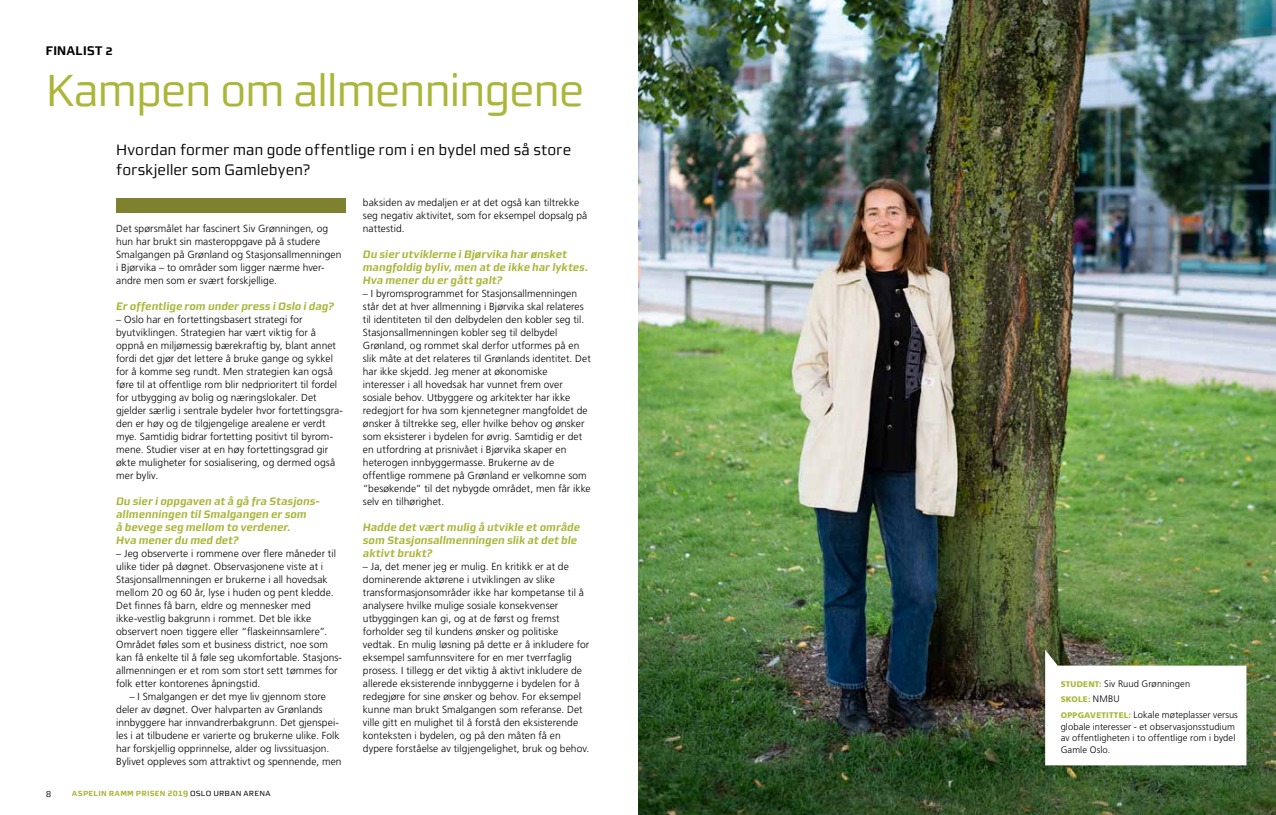
<style>
.page{position:relative;width:1276px;height:815px;background:#fff}
.page>*{position:absolute;margin:0;border:0;box-sizing:border-box;transform-origin:0 0}
.t1{font:45px "Morgan Sn Office";letter-spacing:-.035em;color:#abb639}
.t2{font:15px/20px "Morgan Sn Office";letter-spacing:-.005em;color:#000}
.t3{font:700 12.5px "Morgan Sn Office";letter-spacing:.015em;color:#000}
.t4{font:italic 700 10.88px/13px "Morgan Sn Office";letter-spacing:.01em;color:#abb639}
.t5{font:300 10.25px/13px "Frutiger";letter-spacing:.005em;color:#000}
.t6{font:300 9.38px/11.9px "Frutiger";letter-spacing:.01em;color:#000}
.t7{font:700 8.75px "Morgan Sn Expert";letter-spacing:.025em;color:#abb639}
.t8{font:8.75px "Morgan Sn Office";color:#000}
.t9{font:900 8.12px "Frutiger";letter-spacing:.025em;color:#abb639}
.s1{font-family:"Morgan Sn Caps";font-weight:400;color:#000}
.s2{font-weight:900;font-size:8.12px;color:#abb639}
.s3{font-weight:300;font-size:9.38px;color:#000}
</style>
<div class="page">
<img style="left:638px;top:0;width:638px;height:815px">
<div style="left:116px;top:198px;width:229px;height:15px;background:#7e812e"></div>
<svg style="left:1045px;top:650px;width:201px;height:115px"></svg>
<p class="t3" style="left:46px;top:44px;width:69px">FINALIST 2</p>
<h1 class="t1" style="left:46px;top:64px;width:540px">Kampen om allmenningene</h1>
<h2 class="t2" style="left:116px;top:140px;width:456px">Hvordan former man gode offentlige rom i en bydel med så store forskjeller som Gamlebyen?</h2>
<p class="t5" style="left:116px;top:222px;width:227px">Det spørsmålet har fascinert Siv Grønningen, og hun har brukt sin masteroppgave på å studere Smalgangen på Grønland og Stasjonsallmenningen i Bjørvika – to områder som ligger nærme hver&shy;andre men som er svært forskjellige.</p>
<p class="t4" style="left:116px;top:300px;width:219px">Er offentlige rom under press i Oslo i dag?</p>
<p class="t5" style="left:116px;top:313px;width:228px">– Oslo har en fortettingsbasert strategi for byutviklingen. Strategien har vært viktig for å oppnå en miljømessig bærekraftig by, blant annet fordi det gjør det lettere å bruke gange og sykkel for å komme seg rundt. Men strategien kan også føre til at offentlige rom blir nedprioritert til fordel for utbygging av bolig og næringslokaler. Det gjelder særlig i sentrale bydeler hvor fortettingsgra&shy;den er høy og de tilgjengelige arealene er verdt mye. Samtidig bidrar fortetting positivt til byrom&shy;mene. Studier viser at en høy fortettingsgrad gir økte muligheter for sosialisering, og dermed også mer byliv.</p>
<p class="t4" style="left:116px;top:495px;width:205px">Du sier i oppgaven at å gå fra Stasjons&shy;allmenningen til Smalgangen er som<br>å bevege seg mellom to verdener.<br>Hva mener du med det?</p>
<p class="t5" style="left:116px;top:547px;width:227px">– Jeg observerte i rommene over flere måneder til ulike tider på døgnet. Observasjonene viste at i Stasjonsallmenningen er brukerne i all hovedsak mellom 20 og 60 år, lyse i huden og pent kledde.<br>Det finnes få barn, eldre og mennesker med ikke-vestlig bakgrunn i rommet. Det ble ikke observert noen tiggere eller “flaskeinnsamlere”.<br>Området føles som et business district, noe som kan få enkelte til å føle seg ukomfortable. Stasjons&shy;allmenningen er et rom som stort sett tømmes for folk etter kontorenes åpningstid.</p>
<p class="t5" style="left:116px;top:690px;width:227px;text-indent:13px">– I Smalgangen er det mye liv gjennom store deler av døgnet. Over halvparten av Grønlands innbyggere har innvandrerbakgrunn. Det gjenspei&shy;les i at tilbudene er varierte og brukerne ulike. Folk har forskjellig opprinnelse, alder og livssituasjon.<br>Bylivet oppleves som attraktivt og spennende, men</p>
<p class="t8" style="left:46px;top:789px;width:7px">8</p>
<p class="t7" style="left:72px;top:788px;width:200px">ASPELIN RAMM PRISEN 2019 <span class="s1">OSLO URBAN ARENA</span></p>
<p class="t5" style="left:363px;top:196px;width:226px">baksiden av medaljen er at det også kan tiltrekke seg negativ aktivitet, som for eksempel dopsalg på nattestid.</p>
<p class="t4" style="left:363px;top:248px;width:227px">Du sier utviklerne i Bjørvika har ønsket mangfoldig byliv, men at de ikke har lyktes.<br>Hva mener du er gått galt?</p>
<p class="t5" style="left:363px;top:287px;width:229px">– I byromsprogrammet for Stasjonsallmenningen står det at hver allmenning i Bjørvika skal relateres til identiteten til den delbydelen den kobler seg til.<br>Stasjonsallmenningen kobler seg til delbydel Grønland, og rommet skal derfor utformes på en slik måte at det relateres til Grønlands identitet. Det har ikke skjedd. Jeg mener at økonomiske interesser i all hovedsak har vunnet frem over sosiale behov. Utbyggere og arkitekter har ikke redegjort for hva som kjennetegner mangfoldet de ønsker å tiltrekke seg, eller hvilke behov og ønsker som eksisterer i bydelen for øvrig. Samtidig er det en utfordring at prisnivået i Bjørvika skaper en heterogen innbyggermasse. Brukerne av de offentlige rommene på Grønland er velkomne som “besøkende” til det nybygde området, men får ikke selv en tilhørighet.</p>
<p class="t4" style="left:363px;top:521px;width:218px">Hadde det vært mulig å utvikle et område som Stasjonsallmenningen slik at det ble aktivt brukt?</p>
<p class="t5" style="left:363px;top:560px;width:228px">– Ja, det mener jeg er mulig. En kritikk er at de dominerende aktørene i utviklingen av slike transformasjonsområder ikke har kompetanse til å analysere hvilke mulige sosiale konsekvenser utbyggingen kan gi, og at de først og fremst forholder seg til kundens ønsker og politiske vedtak. En mulig løsning på dette er å inkludere for eksempel samfunnsvitere for en mer tverrfaglig prosess. I tillegg er det viktig å aktivt inkludere de allerede eksisterende innbyggerne i bydelen for å redegjøre for sine ønsker og behov. For eksempel kunne man brukt Smalgangen som referanse. Det ville gitt en mulighet til å forstå den eksisterende konteksten i bydelen, og på den måten få en dypere forståelse av tilgjengelighet, bruk og behov.</p>
<p class="t6" style="left:1060px;top:678px;width:131px"><span class="s2">STUDENT:</span> Siv Ruud Grønningen</p>
<p class="t9" style="left:1060px;top:694px;width:60px">SKOLE: <span class="s3">NMBU</span></p>
<p class="t6" style="left:1060px;top:708px;width:179px"><span class="s2">OPPGAVETITTEL:</span> Lokale møteplasser versus globale interesser - et observasjonsstudium av offentligheten i to offentlige rom i bydel Gamle Oslo.</p>
</div>
